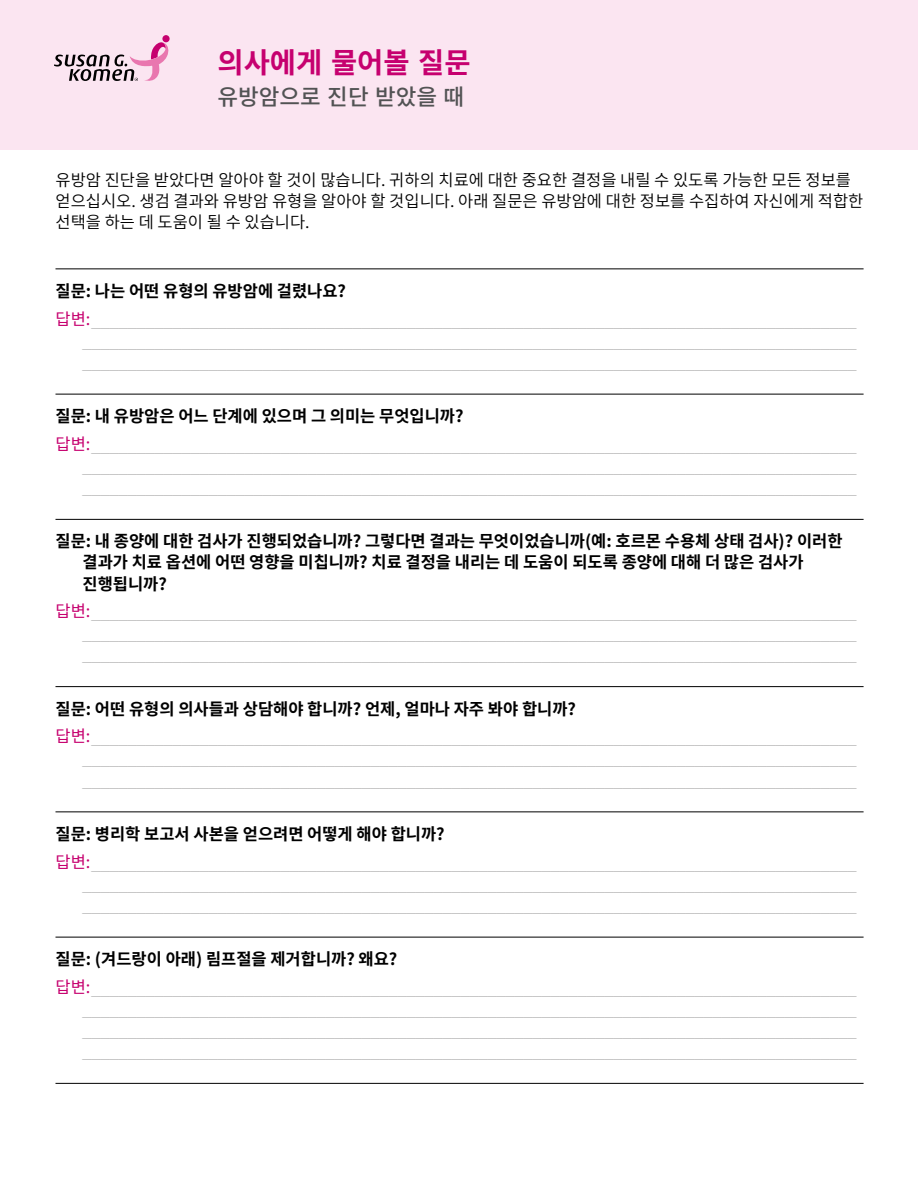
<style>
.page{position:relative;width:918px;height:1188px;background:#fff}
.page>*{position:absolute;margin:0;border:0;box-sizing:border-box;transform-origin:0 0}
.t1{font:700 28.5px "Source Han Sans KR";color:#c6006f}
.t2{font:500 22.5px "Source Han Sans KR";color:#525354}
.t3{font:18px/21px "Times New Roman";color:#c0bfbf;text-align:justify}
.t4{font:700 16.5px/21px "Source Han Sans KR";color:#000}
.t5{font:16.5px/21px "Source Han Sans KR";color:#000}
.s1{font-family:"Source Han Sans KR";font-size:16.5px;color:#c6006f}
</style>
<div class="page">
<hr style="left:56px;top:268px;width:808px;height:1px;background:#000">
<hr style="left:56px;top:394px;width:808px;height:1px;background:#000">
<hr style="left:56px;top:519px;width:808px;height:1px;background:#000">
<hr style="left:56px;top:686px;width:808px;height:1px;background:#000">
<hr style="left:56px;top:811px;width:808px;height:1px;background:#000">
<hr style="left:56px;top:937px;width:808px;height:1px;background:#000">
<hr style="left:56px;top:1083px;width:808px;height:1px;background:#000">
<div style="left:0;top:0;width:918px;height:149px;background:#fbe5f1"></div>
<svg style="left:54px;top:35px;width:116px;height:46px"></svg>
<h1 class="t1" style="left:218px;top:46px;width:255px">의사에게 물어볼 질문</h1>
<p class="t2" style="left:218px;top:84px;width:248px">유방암으로 진단 받았을 때</p>
<p class="t5" style="left:56px;top:170px;width:809px">유방암 진단을 받았다면 알아야 할 것이 많습니다. 귀하의 치료에 대한 중요한 결정을 내릴 수 있도록 가능한 모든 정보를 얻으십시오. 생검 결과와 유방암 유형을 알아야 할 것입니다. 아래 질문은 유방암에 대한 정보를 수집하여 자신에게 적합한 선택을 하는 데 도움이 될 수 있습니다.</p>
<p class="t4" style="left:56px;top:281px;width:292px">질문: 나는 어떤 유형의 유방암에 걸렸나요?</p>
<p class="t3" style="left:83px;top:308px;width:775px;text-indent:-27px"><span class="s1">답변:</span>_____________________________________________________________________________________ ______________________________________________________________________________________ ______________________________________________________________________________________</p>
<p class="t4" style="left:56px;top:406px;width:410px">질문: 내 유방암은 어느 단계에 있으며 그 의미는 무엇입니까?</p>
<p class="t3" style="left:83px;top:433px;width:775px;text-indent:-27px"><span class="s1">답변:</span>_____________________________________________________________________________________ ______________________________________________________________________________________ ______________________________________________________________________________________</p>
<p class="t4" style="left:82px;top:531px;width:762px;text-indent:-27px">질문: 내 종양에 대한 검사가 진행되었습니까? 그렇다면 결과는 무엇이었습니까(예: 호르몬 수용체 상태 검사)? 이러한 결과가 치료 옵션에 어떤 영향을 미칩니까? 치료 결정을 내리는 데 도움이 되도록 종양에 대해 더 많은 검사가 진행됩니까?</p>
<p class="t3" style="left:83px;top:600px;width:775px;text-indent:-27px"><span class="s1">답변:</span>_____________________________________________________________________________________ ______________________________________________________________________________________ ______________________________________________________________________________________</p>
<p class="t4" style="left:56px;top:699px;width:522px">질문: 어떤 유형의 의사들과 상담해야 합니까? 언제, 얼마나 자주 봐야 합니까?</p>
<p class="t3" style="left:83px;top:726px;width:775px;text-indent:-27px"><span class="s1">답변:</span>_____________________________________________________________________________________ ______________________________________________________________________________________ ______________________________________________________________________________________</p>
<p class="t4" style="left:56px;top:824px;width:391px">질문: 병리학 보고서 사본을 얻으려면 어떻게 해야 합니까?</p>
<p class="t3" style="left:83px;top:851px;width:775px;text-indent:-27px"><span class="s1">답변:</span>_____________________________________________________________________________________ ______________________________________________________________________________________ ______________________________________________________________________________________</p>
<p class="t4" style="left:56px;top:949px;width:343px">질문: (겨드랑이 아래) 림프절을 제거합니까? 왜요?</p>
<p class="t3" style="left:83px;top:976px;width:775px;text-indent:-27px"><span class="s1">답변:</span>_____________________________________________________________________________________ ______________________________________________________________________________________ ______________________________________________________________________________________ ______________________________________________________________________________________</p>
</div>
